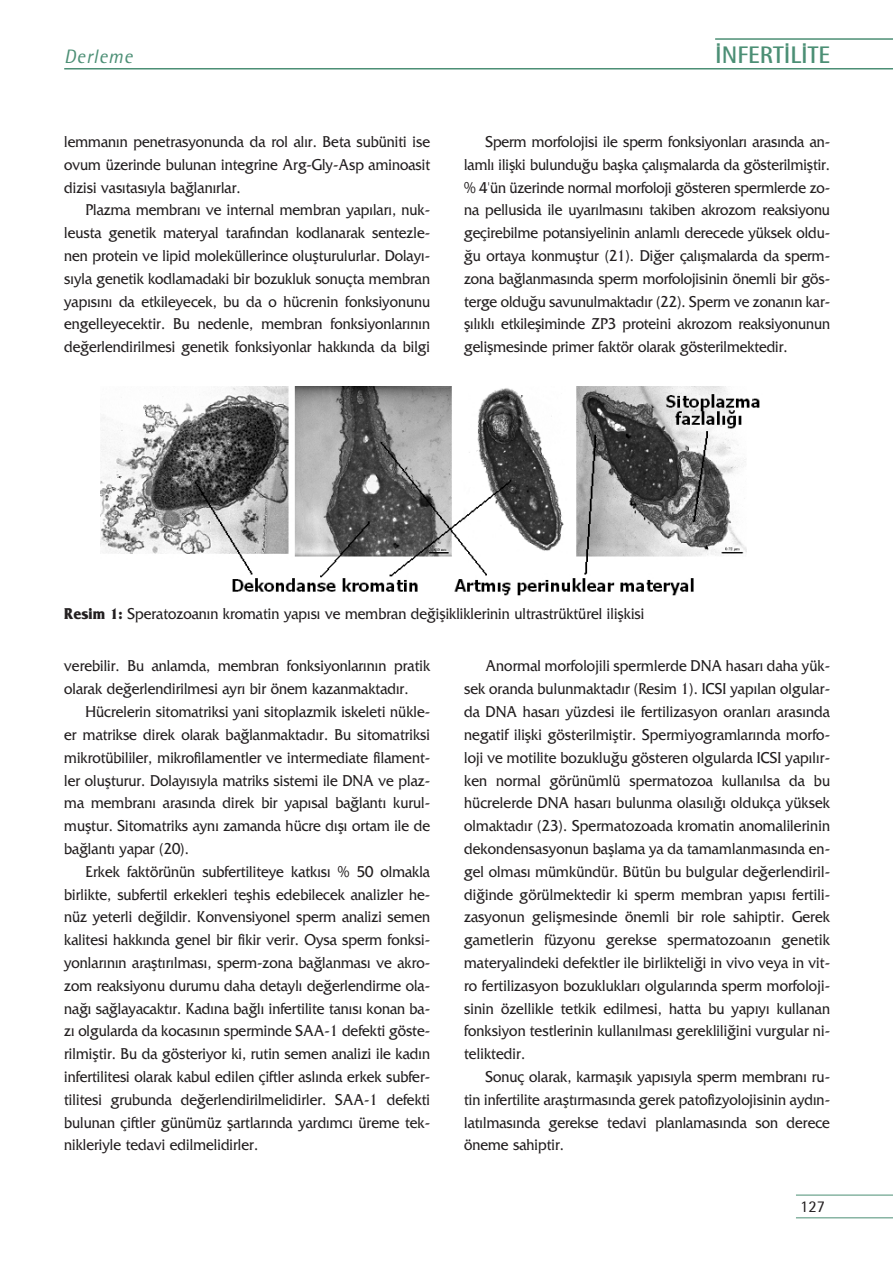
<style>
.page{position:relative;width:893px;height:1263px;background:#fff}
.page>*{position:absolute;margin:0;border:0;box-sizing:border-box;transform-origin:0 0}
.t1{font:700 24px "Rotis Semi Sans";color:#4c8f75}
.t2{font:italic 19.5px "Rotis Semi Sans";letter-spacing:.04em;color:#4c8f75}
.t3{font:16.5px/22.8px "Friz Plain";color:#231f20;text-align:justify;scale:.9 1}
.t4{font:16.5px "Rotis Semi Sans";color:#231f20}
.s1{font-family:"Friz";font-weight:700}
</style>
<div class="page">
<hr style="left:715px;top:38px;width:177px;height:2px;background:#4c8f75">
<hr style="left:64px;top:68px;width:828px;height:2px;background:#4c8f75">
<hr style="left:796px;top:1195px;width:96px;height:1px;background:#4c8f75">
<hr style="left:796px;top:1217px;width:96px;height:1px;background:#4c8f75">
<img style="left:100px;top:386px;width:660px;height:210px">
<p class="t2" style="left:64px;top:49px;width:70px">Derleme</p>
<h1 class="t1" style="left:715px;top:47px;width:116px">İNFERTİLİTE</h1>
<p class="t3" style="left:64px;top:132px;width:408px">lemman›n penetrasyonunda da rol al›r. Beta subüniti ise ovum üzerinde bulunan integrine Arg-Gly-Asp aminoasit dizisi vas›tas›yla ba¤lan›rlar.</p>
<p class="t3" style="left:64px;top:200px;width:408px;text-indent:21px">Plazma membran› ve internal membran yap›lar›, nuk&shy;leusta genetik materyal taraf›ndan kodlanarak sentezle&shy;nen protein ve lipid moleküllerince oluflturulurlar. Dolay›- s›yla genetik kodlamadaki bir bozukluk sonuçta membran yap›s›n› da etkileyecek, bu da o hücrenin fonksiyonunu engelleyecektir. Bu nedenle, membran fonksiyonlar›n›n de¤erlendirilmesi genetik fonksiyonlar hakk›nda da bilgi</p>
<p class="t3" style="left:464px;top:132px;width:408px;text-indent:21px">Sperm morfolojisi ile sperm fonksiyonlar› aras›nda an&shy;laml› iliflki bulundu¤u baflka çal›flmalarda da gösterilmifltir. % 4'ün üzerinde normal morfoloji gösteren spermlerde zo&shy;na pellusida ile uyar›lmas›n› takiben akrozom reaksiyonu geçirebilme potansiyelinin anlaml› derecede yüksek oldu-¤u ortaya konmufltur (21). Di¤er çal›flmalarda da sperm&shy;zona ba¤lanmas›nda sperm morfolojisinin önemli bir gös&shy;terge oldu¤u savunulmaktad›r (22). Sperm ve zonan›n kar&shy;fl›l›kl› etkilefliminde ZP3 proteini akrozom reaksiyonunun geliflmesinde primer faktör olarak gösterilmektedir.</p>
<p class="t3" style="left:64px;top:604px;width:646px"><span class="s1">Resim 1:</span> Speratozoan›n kromatin yap›s› ve membran de¤iflikliklerinin ultrastrüktürel iliflkisi</p>
<p class="t3" style="left:64px;top:657px;width:408px">verebilir. Bu anlamda, membran fonksiyonlar›n›n pratik olarak de¤erlendirilmesi ayr› bir önem kazanmaktad›r.</p>
<p class="t3" style="left:64px;top:702px;width:408px;text-indent:21px">Hücrelerin sitomatriksi yani sitoplazmik iskeleti nükle&shy;er matrikse direk olarak ba¤lanmaktad›r. Bu sitomatriksi mikrotübililer, mikrofilamentler ve intermediate filament&shy;ler oluflturur. Dolay›s›yla matriks sistemi ile DNA ve plaz&shy;ma membran› aras›nda direk bir yap›sal ba¤lant› kurul&shy;mufltur. Sitomatriks ayn› zamanda hücre d›fl› ortam ile de ba¤lant› yapar (20).</p>
<p class="t3" style="left:64px;top:862px;width:408px;text-indent:21px">Erkek faktörünün subfertiliteye katk›s› % 50 olmakla birlikte, subfertil erkekleri teflhis edebilecek analizler he&shy;nüz yeterli de¤ildir. Konvensiyonel sperm analizi semen kalitesi hakk›nda genel bir fikir verir. Oysa sperm fonksi&shy;yonlar›n›n araflt›r›lmas›, sperm-zona ba¤lanmas› ve akro&shy;zom reaksiyonu durumu daha detayl› de¤erlendirme ola&shy;na¤› sa¤layacakt›r. Kad›na ba¤l› infertilite tan›s› konan ba&shy;z› olgularda da kocas›n›n sperminde SAA-1 defekti göste&shy;rilmifltir. Bu da gösteriyor ki, rutin semen analizi ile kad›n infertilitesi olarak kabul edilen çiftler asl›nda erkek subfer&shy;tilitesi grubunda de¤erlendirilmelidirler. SAA-1 defekti bulunan çiftler günümüz flartlar›nda yard›mc› üreme tek&shy;nikleriyle tedavi edilmelidirler.</p>
<p class="t3" style="left:464px;top:657px;width:408px;text-indent:21px">Anormal morfolojili spermlerde DNA hasar› daha yük&shy;sek oranda bulunmaktad›r (Resim 1). ICSI yap›lan olgular&shy;da DNA hasar› yüzdesi ile fertilizasyon oranlar› aras›nda negatif iliflki gösterilmifltir. Spermiyogramlar›nda morfo&shy;loji ve motilite bozuklu¤u gösteren olgularda ICSI yap›l›r&shy;ken normal görünümlü spermatozoa kullan›lsa da bu hücrelerde DNA hasar› bulunma olas›l›¤› oldukça yüksek olmaktad›r (23). Spermatozoada kromatin anomalilerinin dekondensasyonun bafllama ya da tamamlanmas›nda en&shy;gel olmas› mümkündür. Bütün bu bulgular de¤erlendiril&shy;di¤inde görülmektedir ki sperm membran yap›s› fertili&shy;zasyonun geliflmesinde önemli bir role sahiptir. Gerek gametlerin füzyonu gerekse spermatozoan›n genetik materyalindeki defektler ile birlikteli¤i in vivo veya in vit&shy;ro fertilizasyon bozukluklar› olgular›nda sperm morfoloji&shy;sinin özellikle tetkik edilmesi, hatta bu yap›y› kullanan fonksiyon testlerinin kullan›lmas› gereklili¤ini vurgular ni&shy;teliktedir.</p>
<p class="t3" style="left:464px;top:1067px;width:408px;text-indent:21px">Sonuç olarak, karmafl›k yap›s›yla sperm membran› ru&shy;tin infertilite araflt›rmas›nda gerek patofizyolojisinin ayd›n&shy;lat›lmas›nda gerekse tedavi planlamas›nda son derece öneme sahiptir.</p>
<p class="t4" style="left:800px;top:1200px;width:26px">127</p>
</div>
